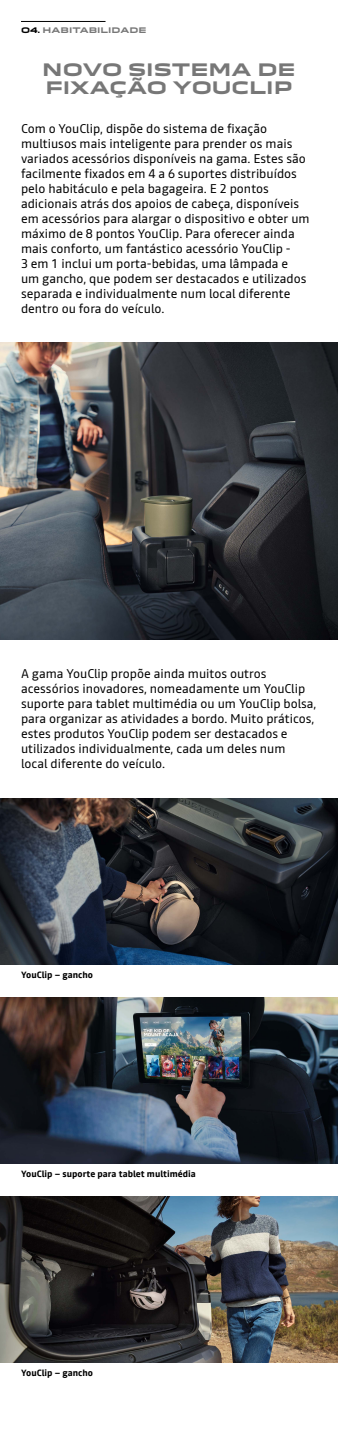
<style>
.page{position:relative;width:338px;height:1436px;background:#fff}
.page>*{position:absolute;margin:0;border:0;box-sizing:border-box;transform-origin:0 0}
.t1{font:700 16.8px/18.3px "Dacia Block Extended";color:#777}
.t2{font:12.6px/15px "Read";color:#000}
.t3{font:700 9px "Read";color:#000}
.t4{font:700 7.5px "Dacia Block Extended";color:#777}
.s1{color:#000}
</style>
<div class="page">
<img style="left:0;top:1196px;width:338px;height:166px">
<img style="left:0;top:997px;width:338px;height:166px">
<img style="left:0;top:798px;width:338px;height:166px">
<img style="left:0;top:343px;width:337px;height:296px">
<hr style="left:21px;top:21px;width:84px;height:1px;background:#000">
<p class="t4" style="left:21px;top:26px;width:127px"><span class="s1">O4.</span> HABITABILIDADE</p>
<h1 class="t1" style="left:42px;top:61px;width:255px">NOVO SISTEMA DE<br>FIXAÇÃO YOUCLIP</h1>
<p class="t2" style="left:21px;top:121px;width:290px">Com o YouClip, dispõe do sistema de fixação multiusos mais inteligente para prender os mais variados acessórios disponíveis na gama. Estes são facilmente fixados em 4 a 6 suportes distribuídos pelo habitáculo e pela bagageira. E 2 pontos adicionais atrás dos apoios de cabeça, disponíveis em acessórios para alargar o dispositivo e obter um máximo de 8 pontos YouClip. Para oferecer ainda mais conforto, um fantástico acessório YouClip -<br>3 em 1 inclui um porta-bebidas, uma lâmpada e um gancho, que podem ser destacados e utilizados separada e individualmente num local diferente dentro ou fora do veículo.</p>
<p class="t2" style="left:21px;top:666px;width:297px">A gama YouClip propõe ainda muitos outros acessórios inovadores, nomeadamente um YouClip suporte para tablet multimédia ou um YouClip bolsa, para organizar as atividades a bordo. Muito práticos, estes produtos YouClip podem ser destacados e utilizados individualmente, cada um deles num<br>local diferente do veículo.</p>
<p class="t3" style="left:21px;top:968px;width:73px">YouClip – gancho</p>
<p class="t3" style="left:21px;top:1167px;width:176px">YouClip – suporte para tablet multimédia</p>
<p class="t3" style="left:21px;top:1366px;width:73px">YouClip – gancho</p>
</div>
